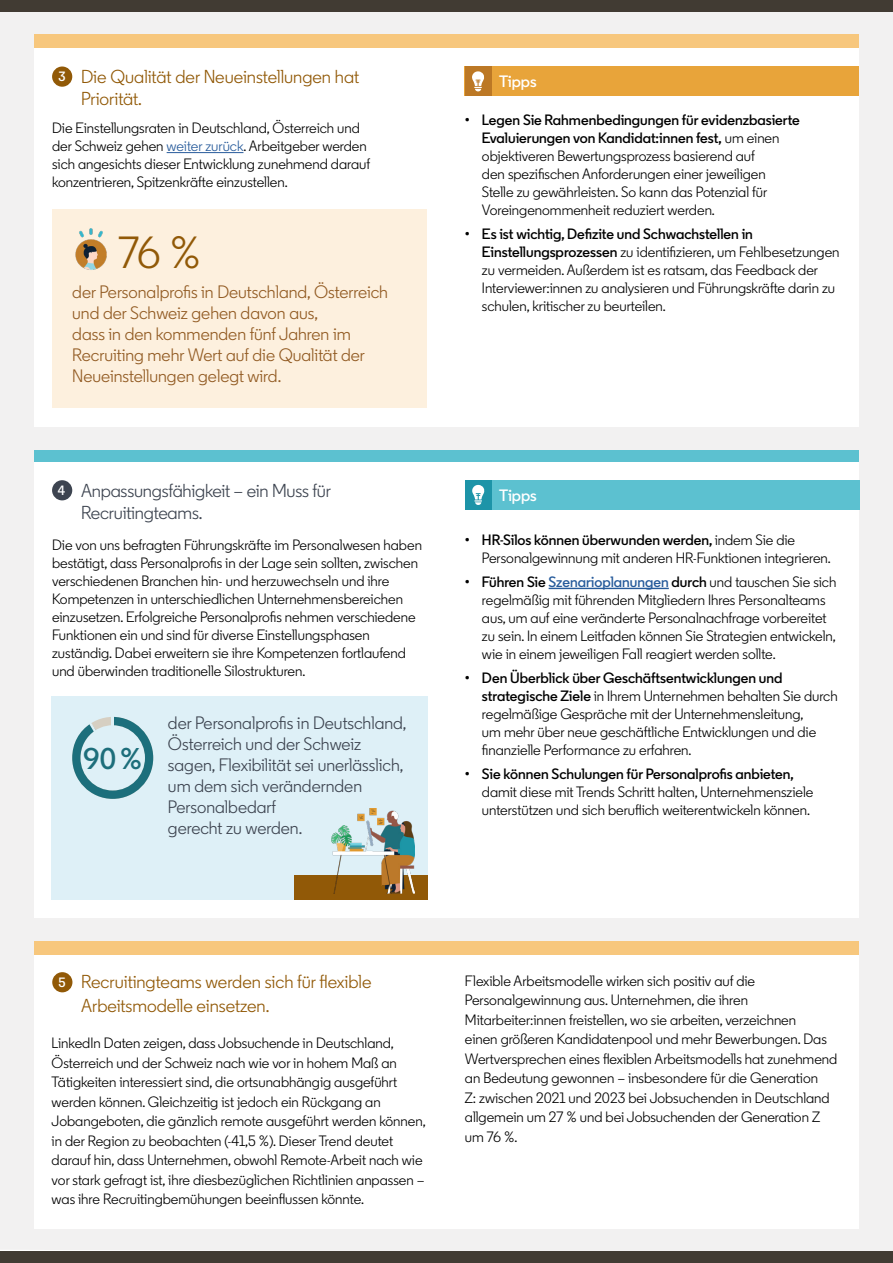
<style>
.page{position:relative;width:893px;height:1263px;background:#fff}
.page>*{position:absolute;margin:0;border:0;box-sizing:border-box;transform-origin:0 0}
.t1{font:45px "Community";color:#915907}
.t2{font:600 30px "Community";color:#1d6e7b}
.t3{font:18.75px/22.5px "Community";color:#915907}
.t4{font:18.75px/22.5px "Community";letter-spacing:-.01em;color:#3d4450}
.t5{font:18px/21px "Community";color:#925b23}
.t6{font:18px/21px "Community";color:#3d4450}
.t7{font:600 16.5px "Community";color:#fff}
.t8{font:15px/18px "Community";color:#000}
.t9{font:600 15px "Community";color:#000}
.t10{font:600 13.5px "Community";color:#fff}
.s1{color:#275b9b}
.s2{font-weight:600}
.s3{font-weight:600;color:#275b9b}
</style>
<div class="page">
<div style="left:0;top:11px;width:893px;height:1240px;background:#f2f1f1"></div>
<div style="left:34px;top:455px;width:825px;height:462px;background:#fff"></div>
<div style="left:34px;top:450px;width:825px;height:12px;background:#5cc1d0"></div>
<hr style="left:549px;top:588px;width:120px;height:1px;background:#275b9b">
<div style="left:52px;top:480px;width:20px;height:20px;background:#3d4450;border-radius:50%"></div>
<div style="left:465px;top:480px;width:394px;height:30px;background:#5cc1d0"></div>
<div style="left:465px;top:480px;width:26px;height:30px;background:#1d94a8"></div>
<svg style="left:472px;top:485px;width:13px;height:20px"></svg>
<div style="left:34px;top:41px;width:825px;height:386px;background:#fff"></div>
<div style="left:34px;top:34px;width:825px;height:14px;background:#f7c77d"></div>
<hr style="left:167px;top:152px;width:76px;height:1px;background:#275b9b">
<div style="left:465px;top:67px;width:394px;height:29px;background:#e8a43a"></div>
<div style="left:465px;top:67px;width:26px;height:29px;background:#bc7825"></div>
<svg style="left:472px;top:71px;width:12px;height:21px"></svg>
<div style="left:52px;top:67px;width:20px;height:20px;background:#915907;border-radius:50%"></div>
<div style="left:52px;top:209px;width:375px;height:199px;background:#fdf0de"></div>
<img style="left:75px;top:228px;width:32px;height:42px">
<div style="left:0;top:1251px;width:893px;height:12px;background:#413b33"></div>
<div style="left:0;top:0;width:893px;height:11px;background:#413b33"></div>
<div style="left:52px;top:697px;width:376px;height:203px;background:#def0f7"></div>
<div style="left:295px;top:876px;width:133px;height:24px;background:#915907"></div>
<img style="left:332px;top:808px;width:82px;height:85px">
<svg style="left:72px;top:716px;width:81px;height:83px"></svg>
<div style="left:34px;top:941px;width:825px;height:288px;background:#fff"></div>
<div style="left:34px;top:941px;width:825px;height:14px;background:#f7c77d"></div>
<div style="left:52px;top:972px;width:20px;height:20px;background:#915907;border-radius:50%"></div>
<p class="t3" style="left:81px;top:65px;width:280px">Die Qualität der Neueinstellungen hat<br>Priorität.</p>
<p class="t8" style="left:52px;top:119px;width:320px">Die Einstellungsraten in Deutschland, Österreich und der Schweiz gehen <span class="s1">weiter zurück</span>. Arbeitgeber werden sich angesichts dieser Entwicklung zunehmend darauf konzentrieren, Spitzenkräfte einzustellen.</p>
<p class="t8" style="left:482px;top:111px;width:319px;text-indent:-17px"><span class="s2">• Legen Sie Rahmenbedingungen für evidenzbasierte Evaluierungen von Kandidat:innen fest,</span> um einen objektiveren Bewertungsprozess basierend auf<br>den spezifischen Anforderungen einer jeweiligen Stelle zu gewährleisten. So kann das Potenzial für Voreingenommenheit reduziert werden.</p>
<p class="t8" style="left:482px;top:225px;width:359px;text-indent:-17px"><span class="s2">• Es ist wichtig, Defizite und Schwachstellen in Einstellungsprozessen</span> zu identifizieren, um Fehlbesetzungen zu vermeiden. Außerdem ist es ratsam, das Feedback der Interviewer:innen zu analysieren und Führungskräfte darin zu schulen, kritischer zu beurteilen.</p>
<p class="t10" style="left:59px;top:68px;width:9px">3</p>
<p class="t7" style="left:499px;top:71px;width:39px">Tipps</p>
<h1 class="t1" style="left:119px;top:225px;width:84px">76 %</h1>
<p class="t5" style="left:72px;top:281px;width:317px">der Personalprofis in Deutschland, Österreich und der Schweiz gehen davon aus,<br>dass in den kommenden fünf Jahren im Recruiting mehr Wert auf die Qualität der Neueinstellungen gelegt wird.</p>
<p class="t4" style="left:81px;top:479px;width:252px">Anpassungsfähigkeit – ein Muss für<br>Recruitingteams.</p>
<p class="t8" style="left:52px;top:536px;width:371px">Die von uns befragten Führungskräfte im Personalwesen haben bestätigt, dass Personalprofis in der Lage sein sollten, zwischen verschiedenen Branchen hin- und herzuwechseln und ihre Kompetenzen in unterschiedlichen Unternehmensbereichen einzusetzen. Erfolgreiche Personalprofis nehmen verschiedene Funktionen ein und sind für diverse Einstellungsphasen zuständig. Dabei erweitern sie ihre Kompetenzen fortlaufend und überwinden traditionelle Silostrukturen.</p>
<p class="t8" style="left:482px;top:531px;width:350px;text-indent:-17px"><span class="s2">• HR-Silos können überwunden werden,</span> indem Sie die<br>Personalgewinnung mit anderen HR-Funktionen integrieren.</p>
<p class="t10" style="left:58px;top:482px;width:9px">4</p>
<p class="t7" style="left:499px;top:485px;width:39px">Tipps</p>
<p class="t8" style="left:482px;top:573px;width:356px;text-indent:-17px"><span class="s2">• Führen Sie</span> <span class="s3">Szenarioplanungen</span> <span class="s2">durch</span> und tauschen Sie sich regelmäßig mit führenden Mitgliedern Ihres Personalteams aus, um auf eine veränderte Personalnachfrage vorbereitet zu sein. In einem Leitfaden können Sie Strategien entwickeln, wie in einem jeweiligen Fall reagiert werden sollte.</p>
<p class="t8" style="left:482px;top:669px;width:357px;text-indent:-17px"><span class="s2">• Den Überblick über Geschäftsentwicklungen und strategische Ziele</span> in Ihrem Unternehmen behalten Sie durch regelmäßige Gespräche mit der Unternehmensleitung,<br>um mehr über neue geschäftliche Entwicklungen und die finanzielle Performance zu erfahren.</p>
<p class="t9" style="left:465px;top:764px;width:330px">• Sie können Schulungen für Personalprofis anbieten,</p>
<p class="t8" style="left:482px;top:783px;width:333px">damit diese mit Trends Schritt halten, Unternehmensziele unterstützen und sich beruflich weiterentwickeln können.</p>
<p class="t6" style="left:168px;top:712px;width:240px">der Personalprofis in Deutschland,<br>Österreich und der Schweiz sagen, Flexibilität sei unerlässlich, um dem sich verändernden<br>Personalbedarf<br>gerecht zu werden.</p>
<h2 class="t2" style="left:84px;top:740px;width:59px">90%</h2>
<p class="t10" style="left:59px;top:974px;width:9px">5</p>
<p class="t3" style="left:81px;top:970px;width:292px;line-height:24px">Recruitingteams werden sich für flexible<br>Arbeitsmodelle einsetzen.</p>
<p class="t8" style="left:52px;top:1033px;width:375px;line-height:19.5px">LinkedIn Daten zeigen, dass Jobsuchende in Deutschland, Österreich und der Schweiz nach wie vor in hohem Maß an Tätigkeiten interessiert sind, die ortsunabhängig ausgeführt werden können. Gleichzeitig ist jedoch ein Rückgang an Jobangeboten, die gänzlich remote ausgeführt werden können, in der Region zu beobachten (-41,5 %). Dieser Trend deutet darauf hin, dass Unternehmen, obwohl Remote-Arbeit nach wie vor stark gefragt ist, ihre diesbezüglichen Richtlinien anpassen – was ihre Recruitingbemühungen beeinflussen könnte.</p>
<p class="t8" style="left:465px;top:971px;width:374px;line-height:19.5px">Flexible Arbeitsmodelle wirken sich positiv auf die Personalgewinnung aus. Unternehmen, die ihren Mitarbeiter:innen freistellen, wo sie arbeiten, verzeichnen<br>einen größeren Kandidatenpool und mehr Bewerbungen. Das Wertversprechen eines flexiblen Arbeitsmodells hat zunehmend an Bedeutung gewonnen – insbesondere für die Generation<br>Z: zwischen 2021 und 2023 bei Jobsuchenden in Deutschland allgemein um 27 % und bei Jobsuchenden der Generation Z um 76 %.</p>
</div>
